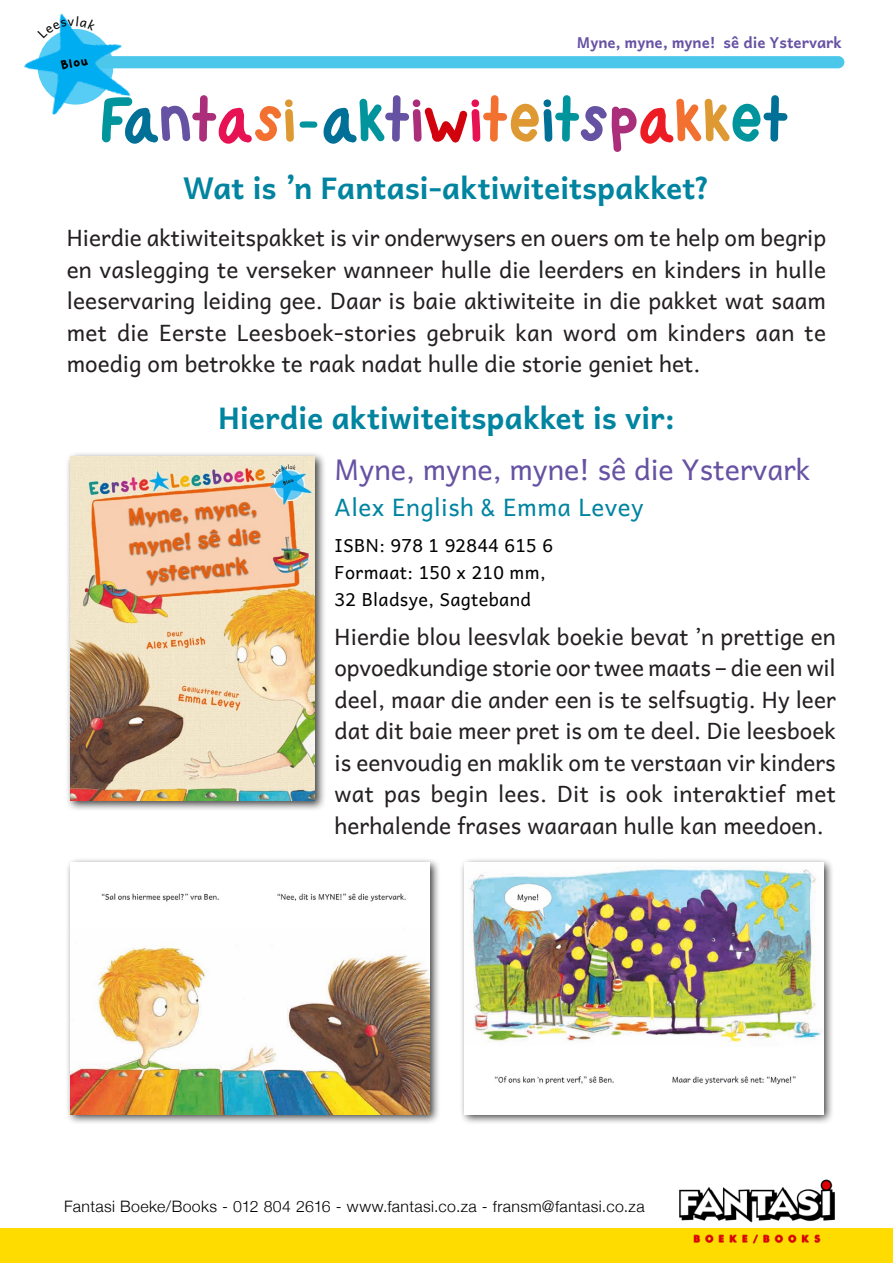
<style>
.page{position:relative;width:893px;height:1263px;background:#fff}
.page>*{position:absolute;margin:0;border:0;box-sizing:border-box;transform-origin:0 0}
.t1{font:61.5px "KB Chubby";letter-spacing:-.07em;color:#00949c}
.education{font:700 30px "Andika New Basic";letter-spacing:-.005em;color:#0084a0}
.education-2{font:28.5px "Andika New Basic";color:#6652a3}
.education-3{font:24px "Andika New Basic";letter-spacing:.02em;color:#0084a0}
.education-4{font:22.5px/31.5px "Andika New Basic";color:#241f21;text-align:justify}
.education-5{font:18px "Andika New Basic";letter-spacing:.02em;color:#000}
.t2{font:300 15.75px "Helvetica Neue";letter-spacing:.025em;color:#000}
.t3{font:700 15px "Andika New Basic";color:#6652a3}
.t4{font:11.25px "KB Cloudy Day";color:#000}
.s1{color:#007096}
.s2{color:#6652a3}
.s3{color:#ab2e7a}
.s4{color:#e61254}
.s5{color:#f27030}
.s6{color:#de9933}
.s7{color:#d1010e}
.s8{color:#ed1c24}
</style>
<div class="page">
<div style="left:0;top:1229px;width:893px;height:34px;background:#ffdc00"></div>
<img style="left:674px;top:1180px;width:166px;height:64px">
<div style="left:63px;top:56px;width:781px;height:12px;background:#4ac7eb;border-radius:6px"></div>
<img style="left:24px;top:13px;width:117px;height:102px">
<div style="left:65px;top:451px;width:261px;height:360px;background:#000;opacity:.75"></div>
<img style="left:70px;top:457px;width:245px;height:343px">
<div style="left:65px;top:857px;width:376px;height:268px;background:#000;opacity:.75"></div>
<img style="left:70px;top:862px;width:360px;height:252px">
<div style="left:459px;top:857px;width:375px;height:268px;background:#000;opacity:.75"></div>
<img style="left:464px;top:862px;width:359px;height:252px">
<svg style="left:38px;top:16px;width:59px;height:23px"></svg>
<p class="t4" style="left:60px;top:60px;width:29px;rotate:-10deg">Blou</p>
<p class="t3" style="left:577px;top:28px;width:267px">Myne, myne, myne! sê die Ystervark</p>
<p class="t1" style="left:99px;top:93px;width:696px">F<span class="s1">a</span><span class="s2">n</span><span class="s3">t</span><span class="s4">a</span><span class="s5">s</span><span class="s6">i</span>-<span class="s1">a</span>k<span class="s2">t</span><span class="s3">i</span><span class="s7">w</span><span class="s4">i</span><span class="s5">t</span><span class="s6">e</span><span class="s1">i</span>t<span class="s2">s</span><span class="s3">p</span><span class="s8">a</span><span class="s5">k</span><span class="s6">k</span>e<span class="s1">t</span></p>
<p class="education" style="left:183px;top:160px;width:528px">Wat is ’n Fantasi-aktiwiteitspakket?</p>
<p class="education-4" style="left:67px;top:219px;width:761px">Hierdie aktiwiteitspakket is vir onderwysers en ouers om te help om begrip en vaslegging te verseker wanneer hulle die leerders en kinders in hulle leeservaring leiding gee. Daar is baie aktiwiteite in die pakket wat saam met die Eerste Leesboek-stories gebruik kan word om kinders aan te moedig om betrokke te raak nadat hulle die storie geniet het.</p>
<p class="education" style="left:218px;top:391px;width:458px">Hierdie aktiwiteitspakket is vir:</p>
<p class="education-2" style="left:335px;top:443px;width:477px">Myne, myne, myne! sê die Ystervark</p>
<p class="education-3" style="left:335px;top:485px;width:311px">Alex English &amp; Emma Levey</p>
<p class="education-5" style="left:335px;top:529px;width:220px">ISBN: 978 1 92844 615 6</p>
<p class="education-5" style="left:335px;top:556px;width:213px">Formaat: 150 x 210 mm,</p>
<p class="education-5" style="left:335px;top:583px;width:198px">32 Bladsye, Sagteband</p>
<p class="education-4" style="left:335px;top:618px;width:503px">Hierdie blou leesvlak boekie bevat ’n prettige en opvoedkundige storie oor twee maats – die een wil deel, maar die ander een is te selfsugtig. Hy leer dat dit baie meer pret is om te deel. Die leesboek is eenvoudig en maklik om te verstaan vir kinders wat pas begin lees. Dit is ook interaktief met herhalende frases waaraan hulle kan meedoen.</p>
<p class="t2" style="left:64px;top:1194px;width:582px">Fantasi Boeke/Books - 012 804 2616 - www.fantasi.co.za - fransm@fantasi.co.za</p>
</div>
